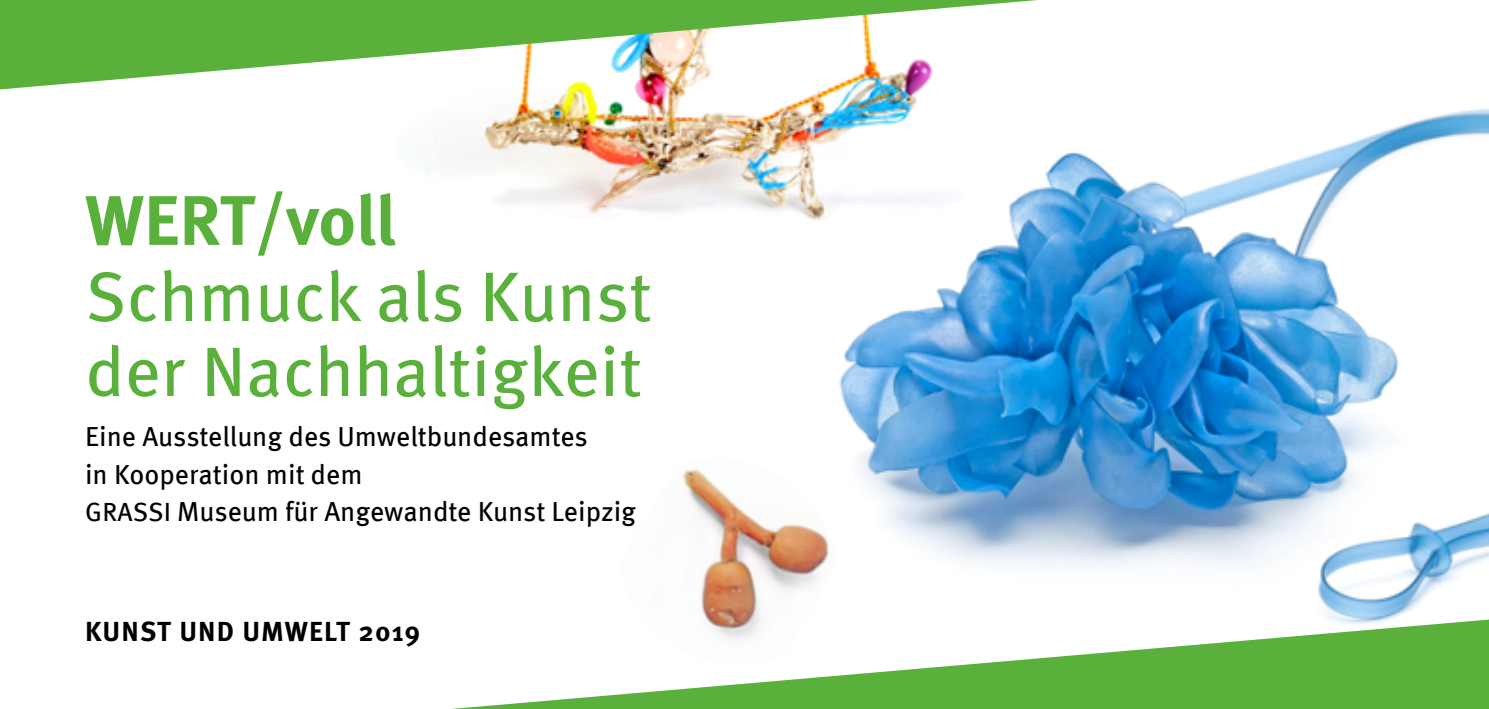
<style>
.page{position:relative;width:1489px;height:709px;background:#fff}
.page>*{position:absolute;margin:0;border:0;box-sizing:border-box;transform-origin:0 0}
.t1{font:70px "Meta OT";letter-spacing:-.005em;color:#59b13c}
.t2{font:700 70px "Meta OT";letter-spacing:-.01em;color:#59b13c}
.t3{font:27.5px "Meta OT";color:#000}
.t4{font:700 27.5px "Meta Pro";letter-spacing:.04em;color:#000}
.s1{font-size:26.25px}
</style>
<div class="page">
<img style="left:839px;top:108px;width:649px;height:460px">
<img style="left:427px;top:89px;width:579px;height:166px">
<svg style="left:839px;top:458px;width:13px;height:110px"></svg>
<img style="left:682px;top:469px;width:147px;height:150px">
<img style="left:1310px;top:501px;width:178px;height:118px">
<svg style="left:0;top:0;width:1037px;height:89px;fill:#59b13c"></svg>
<svg style="left:452px;top:619px;width:1036px;height:90px"></svg>
<p class="t2" style="left:85px;top:176px;width:312px">WERT/voll</p>
<p class="t1" style="left:85px;top:254px;width:568px">Schmuck als Kunst</p>
<p class="t1" style="left:85px;top:329px;width:558px">der Nachhaltigkeit</p>
<p class="t3" style="left:85px;top:420px;width:504px">Eine Ausstellung des Umweltbundesamtes</p>
<p class="t3" style="left:85px;top:457px;width:279px">in Kooperation mit dem</p>
<p class="t3" style="left:85px;top:495px;width:552px"><span class="s1">GRASSI</span> Museum für Angewandte Kunst Leipzig</p>
<p class="t4" style="left:85px;top:614px;width:336px">KUNST UND UMWELT 2019</p>
</div>
